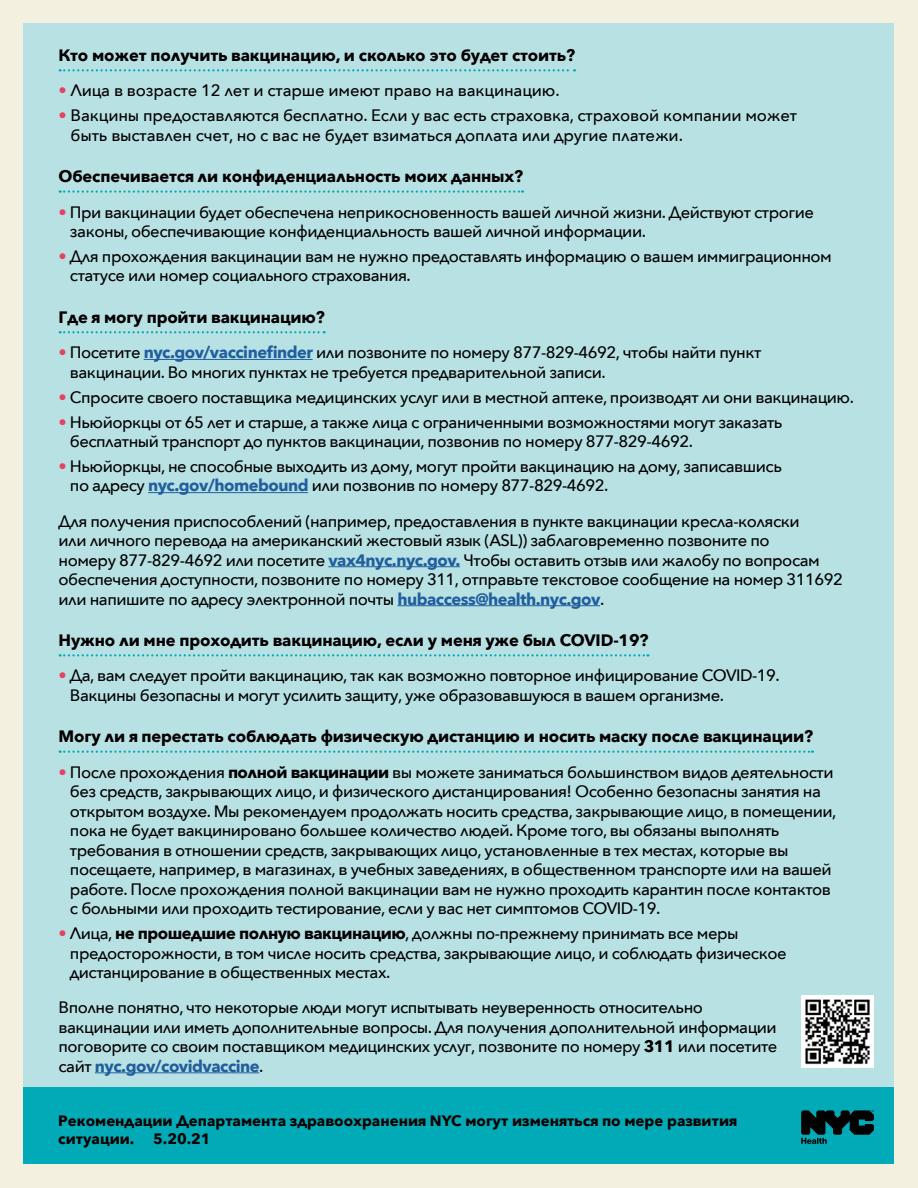
<style>
.page{position:relative;width:918px;height:1188px;background:#fff}
.page>*{position:absolute;margin:0;border:0;box-sizing:border-box;transform-origin:0 0}
.Last_Bullet{font:500 16.5px/19.5px "Avenir Next";letter-spacing:-.03em;color:#000}
.Bullet{font:500 16.5px/19.5px "Avenir Next";letter-spacing:-.03em;color:#000}
.Body_Copy{font:500 16.5px/19.5px "Avenir Next";letter-spacing:-.03em;color:#000}
.Subhead{font:700 16.5px "Avenir Next";letter-spacing:-.01em;color:#000}
.Bullet-2{font:500 16.5px/19.5px "Avenir Next";letter-spacing:-.01em;color:#000}
.t1{font:700 15px/18px "Avenir Next";color:#000}
.s1{color:#e44362}
.s2{font-weight:700;color:#215e9e}
.s3{font-weight:700}
</style>
<div class="page">
<div style="left:1px;top:1px;width:917px;height:1187px;background:#f3f0df"></div>
<div style="left:24px;top:24px;width:870px;height:1140px;background:#b8e1e4"></div>
<div style="left:24px;top:1088px;width:870px;height:76px;background:#00aab7"></div>
<svg style="left:60px;top:69px;width:515px;height:2px"></svg>
<svg style="left:60px;top:190px;width:463px;height:3px"></svg>
<svg style="left:60px;top:331px;width:265px;height:2px"></svg>
<hr style="left:144px;top:359px;width:169px;height:1px;background:#215e9e">
<hr style="left:148px;top:492px;width:160px;height:1px;background:#215e9e">
<hr style="left:328px;top:566px;width:132px;height:1px;background:#215e9e">
<hr style="left:397px;top:605px;width:203px;height:1px;background:#215e9e">
<svg style="left:60px;top:654px;width:588px;height:2px"></svg>
<svg style="left:60px;top:751px;width:753px;height:2px"></svg>
<hr style="left:95px;top:1072px;width:164px;height:1px;background:#215e9e">
<svg style="left:801px;top:1110px;width:73px;height:34px"></svg>
<img style="left:801px;top:995px;width:73px;height:73px">
<p class="Subhead" style="left:59px;top:41px;width:518px">Кто может получить вакцинацию, и сколько это будет стоить?</p>
<p class="Bullet-2" style="left:59px;top:80px;width:503px"><span class="s1">•</span> Лица в возрасте 12 лет и старше имеют право на вакцинацию.</p>
<p class="Bullet-2" style="left:71px;top:105px;width:728px;text-indent:-12px"><span class="s1">•</span> Вакцины предоставляются бесплатно. Если у вас есть страховка, страховой компании может быть выставлен счет, но с вас не будет взиматься доплата или другие платежи.</p>
<p class="Subhead" style="left:59px;top:162px;width:466px">Обеспечивается ли конфиденциальность моих данных?</p>
<p class="Last_Bullet" style="left:70px;top:201px;width:745px;text-indent:-11px"><span class="s1">•</span> При вакцинации будет обеспечена неприкосновенность вашей личной жизни. Действуют строгие законы, обеспечивающие конфиденциальность вашей личной информации.</p>
<p class="Last_Bullet" style="left:70px;top:246px;width:764px;text-indent:-11px"><span class="s1">•</span> Для прохождения вакцинации вам не нужно предоставлять информацию о вашем иммиграционном статусе или номер социального страхования.</p>
<p class="Subhead" style="left:59px;top:302px;width:268px">Где я могу пройти вакцинацию?</p>
<p class="Bullet" style="left:70px;top:342px;width:693px;text-indent:-11px"><span class="s1">•</span> Посетите <span class="s2">nyc.gov/vaccinefinder</span> или позвоните по номеру 877-829-4692, чтобы найти пункт вакцинации. Во многих пунктах не требуется предварительной записи.</p>
<p class="Bullet" style="left:59px;top:387px;width:797px"><span class="s1">•</span> Спросите своего поставщика медицинских услуг или в местной аптеке, производят ли они вакцинацию.</p>
<p class="Bullet" style="left:70px;top:411px;width:714px;text-indent:-11px"><span class="s1">•</span> Ньюйоркцы от 65 лет и старше, а также лица с ограниченными возможностями могут заказать бесплатный транспорт до пунктов вакцинации, позвонив по номеру 877-829-4692.</p>
<p class="Bullet" style="left:70px;top:456px;width:714px;text-indent:-11px"><span class="s1">•</span> Ньюйоркцы, не способные выходить из дому, могут пройти вакцинацию на дому, записавшись по адресу <span class="s2">nyc.gov/homebound</span> или позвонив по номеру 877-829-4692.</p>
<p class="Bullet" style="left:59px;top:510px;width:786px">Для получения приспособлений (например, предоставления в пункте вакцинации кресла-коляски<br>или личного перевода на американский жестовый язык (ASL)) заблаговременно позвоните по<br>номеру 877-829-4692 или посетите <span class="s2">vax4nyc.nyc.gov.</span> Чтобы оставить отзыв или жалобу по вопросам обеспечения доступности, позвоните по номеру 311, отправьте текстовое сообщение на номер 311692 или напишите по адресу электронной почты <span class="s2">hubaccess@health.nyc.gov</span>.</p>
<p class="Subhead" style="left:59px;top:626px;width:591px">Нужно ли мне проходить вакцинацию, если у меня уже был COVID-19?</p>
<p class="Last_Bullet" style="left:70px;top:665px;width:711px;text-indent:-11px"><span class="s1">•</span> Да, вам следует пройти вакцинацию, так как возможно повторное инфицирование COVID-19.<br>Вакцины безопасны и могут усилить защиту, уже образовавшуюся в вашем организме.</p>
<p class="Subhead" style="left:59px;top:722px;width:756px">Могу ли я перестать соблюдать физическую дистанцию и носить маску после вакцинации?</p>
<p class="Last_Bullet" style="left:70px;top:762px;width:768px;text-indent:-11px"><span class="s1">•</span> После прохождения <span class="s3">полной вакцинации</span> вы можете заниматься большинством видов деятельности без средств, закрывающих лицо, и физического дистанцирования! Особенно безопасны занятия на открытом воздухе. Мы рекомендуем продолжать носить средства, закрывающие лицо, в помещении, пока не будет вакцинировано большее количество людей. Кроме того, вы обязаны выполнять требования в отношении средств, закрывающих лицо, установленные в тех местах, которые вы посещаете, например, в магазинах, в учебных заведениях, в общественном транспорте или на вашей работе. После прохождения полной вакцинации вам не нужно проходить карантин после контактов с больными или проходить тестирование, если у вас нет симптомов COVID-19.</p>
<p class="Last_Bullet" style="left:70px;top:923px;width:718px;text-indent:-11px"><span class="s1">•</span> Лица, <span class="s3">не прошедшие полную вакцинацию</span>, должны по-прежнему принимать все меры предосторожности, в том числе носить средства, закрывающие лицо, и соблюдать физическое дистанцирование в общественных местах.</p>
<p class="Body_Copy" style="left:59px;top:997px;width:720px">Вполне понятно, что некоторые люди могут испытывать неуверенность относительно вакцинации или иметь дополнительные вопросы. Для получения дополнительной информации поговорите со своим поставщиком медицинских услуг, позвоните по номеру <span class="s3">311</span> или посетите сайт <span class="s2">nyc.gov/covidvaccine</span>.</p>
<p class="t1" style="left:58px;top:1111px;width:680px">Рекомендации Департамента здравоохранения NYC могут изменяться по мере развития ситуации. 5.20.21</p>
</div>
